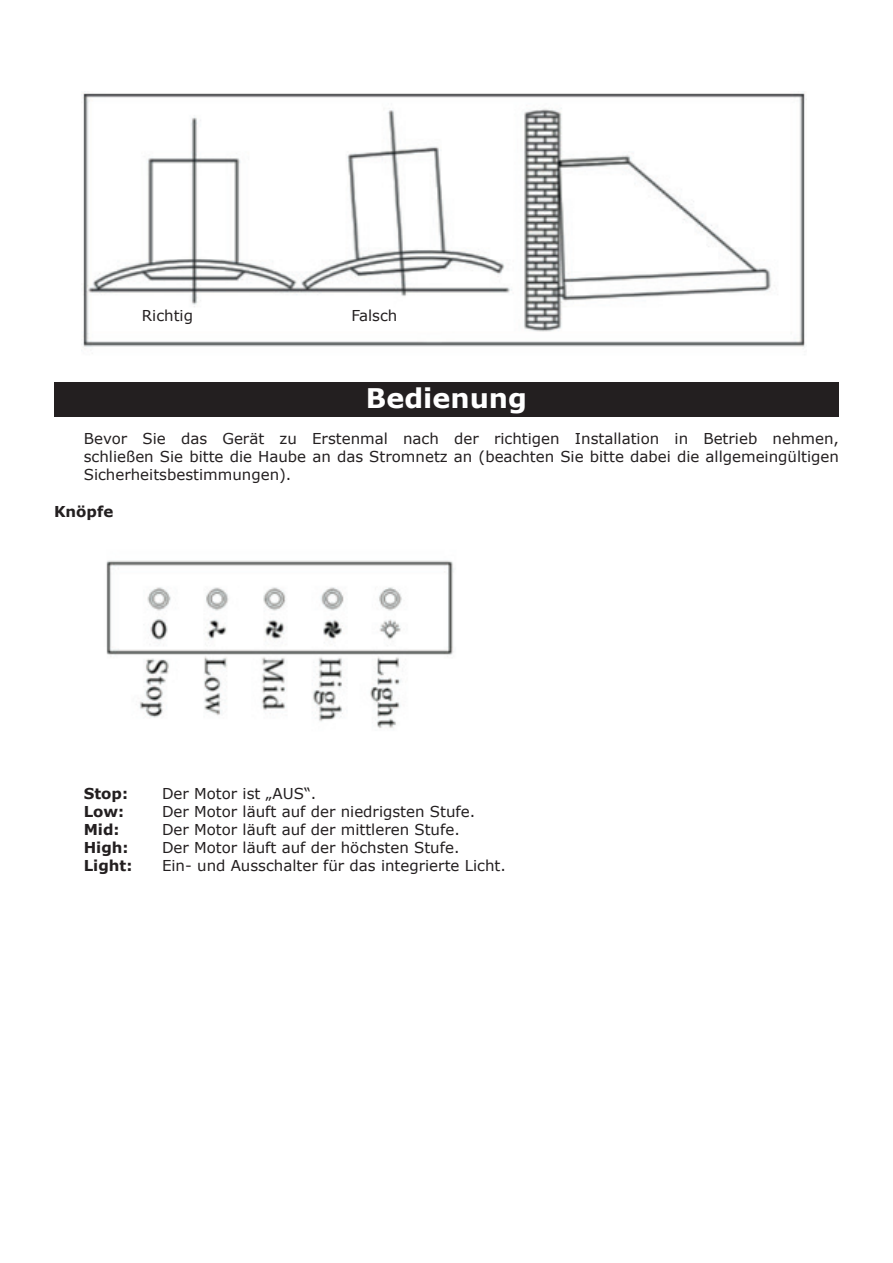
<style>
.page{position:relative;width:893px;height:1263px;background:#fff}
.page>*{position:absolute;margin:0;border:0;box-sizing:border-box;transform-origin:0 0}
.t1{font:700 27px "Verdana";color:#fff}
.t2{font:15px/18px "Verdana";color:#231f20;text-align:justify}
.t3{font:700 15px "Verdana";color:#231f20}
</style>
<div class="page">
<div style="left:54px;top:383px;width:785px;height:34px;background:#231f20"></div>
<img style="left:83px;top:91px;width:722px;height:256px">
<img style="left:106px;top:560px;width:348px;height:168px">
<p class="t2" style="left:142px;top:307px;width:53px">Richtig</p>
<p class="t2" style="left:351px;top:307px;width:47px">Falsch</p>
<h1 class="t1" style="left:366px;top:379px;width:163px">Bedienung</h1>
<p class="t2" style="left:84px;top:429px;width:757px">Bevor Sie das Gerät zu Erstenmal nach der richtigen Installation in Betrieb nehmen, schließen Sie bitte die Haube an das Stromnetz an (beachten Sie bitte dabei die allgemeingültigen Sicherheitsbestimmungen).</p>
<p class="t3" style="left:54px;top:501px;width:61px">Knöpfe</p>
<p class="t3" style="left:84px;top:783px;width:46px">Stop:</p>
<p class="t2" style="left:162px;top:785px;width:156px">Der Motor ist „AUS“.</p>
<p class="t3" style="left:84px;top:801px;width:42px">Low:</p>
<p class="t2" style="left:162px;top:803px;width:315px">Der Motor läuft auf der niedrigsten Stufe.</p>
<p class="t3" style="left:84px;top:819px;width:37px">Mid:</p>
<p class="t2" style="left:162px;top:821px;width:299px">Der Motor läuft auf der mittleren Stufe.</p>
<p class="t3" style="left:84px;top:837px;width:46px">High:</p>
<p class="t2" style="left:162px;top:839px;width:299px">Der Motor läuft auf der höchsten Stufe.</p>
<p class="t3" style="left:84px;top:855px;width:50px">Light:</p>
<p class="t2" style="left:162px;top:857px;width:345px">Ein- und Ausschalter für das integrierte Licht.</p>
</div>
